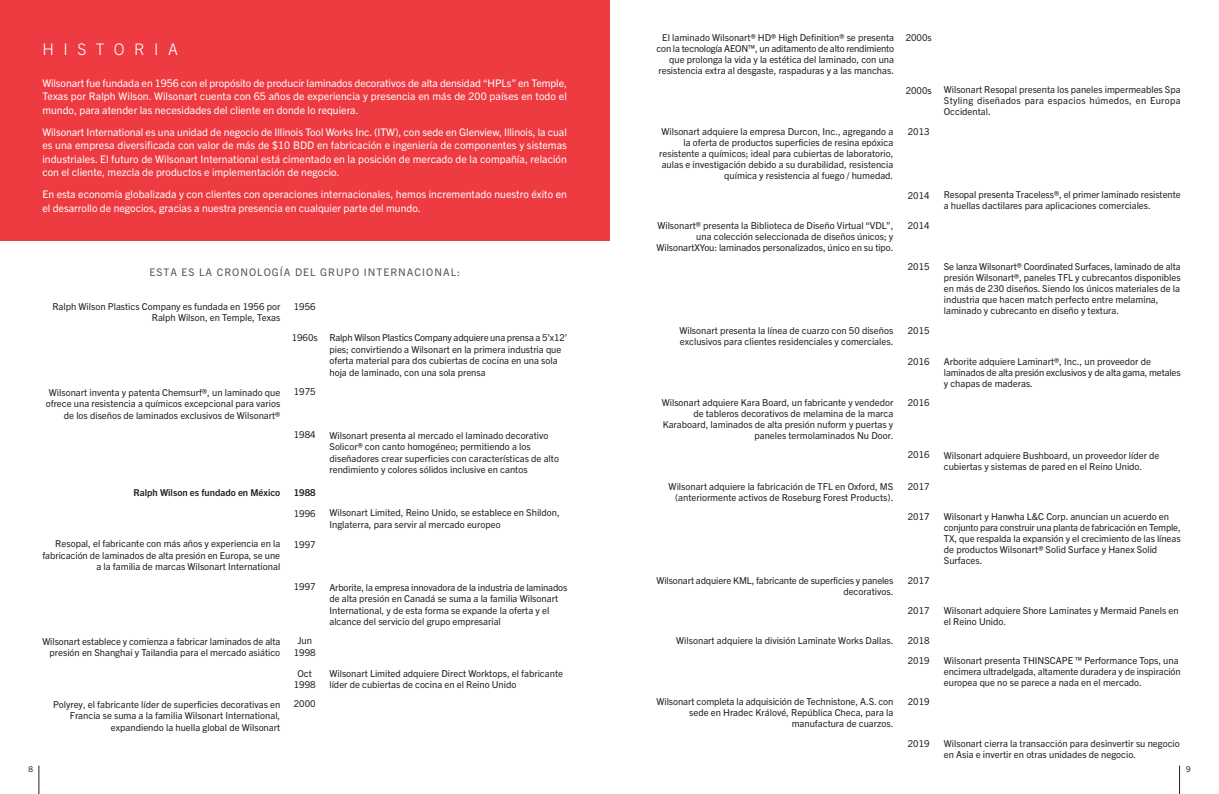
<style>
.page{position:relative;width:1219px;height:794px;background:#fff}
.page>*{position:absolute;margin:0;border:0;box-sizing:border-box;transform-origin:0 0}
.t1{font:300 16px "Trade Gothic Next LT Pro";letter-spacing:.6em;color:#fff}
.t2{font:10.5px/13.5px "Trade Gothic Next LT Pro";color:#fff;text-align:justify}
.t3{font:10.5px "Trade Gothic Next LT Pro";letter-spacing:.1em;color:#57585a}
.t4{font:9.5px/11px "Trade Gothic Next LT Pro";color:#231f20}
.t5{font:700 9.5px "Trade Gothic Next LT Pro";color:#231f20}
.t6{font:8px "Trade Gothic Next LT Pro";color:#231f20}
</style>
<div class="page">
<div style="left:0;top:0;width:609px;height:240px;background:#ee3a41"></div>
<svg style="left:1179px;top:765px;width:1px;height:29px"></svg>
<svg style="left:39px;top:765px;width:1px;height:29px"></svg>
<h1 class="t1" style="left:42px;top:43px;width:137px">HISTORIA</h1>
<p class="t2" style="left:42px;top:77px;width:526px">Wilsonart fue fundada en 1956 con el propósito de producir laminados decorativos de alta densidad “HPLs” en Temple, Texas por Ralph Wilson. Wilsonart cuenta con 65 años de experiencia y presencia en más de 200 países en todo el mundo, para atender las necesidades del cliente en donde lo requiera.</p>
<p class="t2" style="left:42px;top:126px;width:526px">Wilsonart International es una unidad de negocio de Illinois Tool Works Inc. (ITW), con sede en Glenview, Illinois, la cual es una empresa diversificada con valor de más de $10 BDD en fabricación e ingeniería de componentes y sistemas industriales. El futuro de Wilsonart International está cimentado en la posición de mercado de la compañía, relación con el cliente, mezcla de productos e implementación de negocio.</p>
<p class="t2" style="left:42px;top:189px;width:526px">En esta economía globalizada y con clientes con operaciones internacionales, hemos incrementado nuestro éxito en el desarrollo de negocios, gracias a nuestra presencia en cualquier parte del mundo.</p>
<p class="t3" style="left:149px;top:268px;width:312px">ESTA ES LA CRONOLOGÍA DEL GRUPO INTERNACIONAL:</p>
<p class="t4" style="left:52px;top:301px;width:229px;line-height:11.5px;text-align:right">Ralph Wilson Plastics Company es fundada en 1956 por<br>Ralph Wilson, en Temple, Texas</p>
<p class="t4" style="left:46px;top:387px;width:236px;line-height:11.5px;text-align:right">Wilsonart inventa y patenta Chemsurf®, un laminado que ofrece una resistencia a químicos excepcional para varios de los diseños de laminados exclusivos de Wilsonart®</p>
<p class="t5" style="left:134px;top:489px;width:148px">Ralph Wilson es fundado en México</p>
<p class="t4" style="left:42px;top:539px;width:239px;line-height:11.5px;text-align:right">Resopal, el fabricante con más años y experiencia en la fabricación de laminados de alta presión en Europa, se une a la familia de marcas Wilsonart International</p>
<p class="t4" style="left:42px;top:636px;width:239px;line-height:11.5px;text-align:right">Wilsonart establece y comienza a fabricar laminados de alta presión en Shanghai y Tailandia para el mercado asiático</p>
<p class="t4" style="left:53px;top:699px;width:229px;line-height:11.5px;text-align:right">Polyrey, el fabricante líder de superficies decorativas en<br>Francia se suma a la familia Wilsonart International, expandiendo la huella global de Wilsonart</p>
<p class="t4" style="left:294px;top:302px;width:23px">1956</p>
<p class="t4" style="left:292px;top:333px;width:28px">1960s</p>
<p class="t4" style="left:294px;top:387px;width:23px">1975</p>
<p class="t4" style="left:294px;top:430px;width:23px">1984</p>
<p class="t5" style="left:294px;top:489px;width:23px">1988</p>
<p class="t4" style="left:294px;top:509px;width:23px">1996</p>
<p class="t4" style="left:294px;top:539px;width:23px">1997</p>
<p class="t4" style="left:294px;top:582px;width:23px">1997</p>
<p class="t4" style="left:294px;top:636px;width:23px;line-height:11.5px;text-align:center">Jun<br>1998</p>
<p class="t4" style="left:294px;top:668px;width:23px;line-height:11.5px;text-align:center">Oct<br>1998</p>
<p class="t4" style="left:294px;top:699px;width:23px">2000</p>
<p class="t4" style="left:329px;top:333px;width:239px;line-height:11.5px">Ralph Wilson Plastics Company adquiere una prensa a 5’x12’ pies; convirtiendo a Wilsonart en la primera industria que oferta material para dos cubiertas de cocina en una sola hoja de laminado, con una sola prensa</p>
<p class="t4" style="left:329px;top:430px;width:231px;line-height:11.5px">Wilsonart presenta al mercado el laminado decorativo Solicor® con canto homogéneo; permitiendo a los diseñadores crear superficies con características de alto rendimiento y colores sólidos inclusive en cantos</p>
<p class="t4" style="left:329px;top:508px;width:232px;line-height:11.5px">Wilsonart Limited, Reino Unido, se establece en Shildon,<br>Inglaterra, para servir al mercado europeo</p>
<p class="t4" style="left:329px;top:582px;width:239px;line-height:11.5px">Arborite, la empresa innovadora de la industria de laminados de alta presión en Canadá se suma a la familia Wilsonart International, y de esta forma se expande la oferta y el alcance del servicio del grupo empresarial</p>
<p class="t4" style="left:329px;top:668px;width:235px;line-height:11.5px">Wilsonart Limited adquiere Direct Worktops, el fabricante líder de cubiertas de cocina en el Reino Unido</p>
<p class="t4" style="left:657px;top:33px;width:239px;text-align:right">El laminado Wilsonart® HD® High Definition® se presenta con la tecnología AEON™, un aditamento de alto rendimiento que prolonga la vida y la estética del laminado, con una resistencia extra al desgaste, raspaduras y a las manchas.</p>
<p class="t4" style="left:659px;top:127px;width:236px;text-align:right">Wilsonart adquiere la empresa Durcon, Inc., agregando a la oferta de productos superficies de resina epóxica resistente a químicos; ideal para cubiertas de laboratorio, aulas e investigación debido a su durabilidad, resistencia química y resistencia al fuego / humedad.</p>
<p class="t4" style="left:657px;top:221px;width:238px;text-align:right">Wilsonart® presenta la Biblioteca de Diseño Virtual “VDL”, una colección seleccionada de diseños únicos; y<br>WilsonartXYou: laminados personalizados, único en su tipo.</p>
<p class="t4" style="left:906px;top:33px;width:28px">2000s</p>
<p class="t4" style="left:906px;top:86px;width:28px">2000s</p>
<p class="t4" style="left:908px;top:127px;width:23px">2013</p>
<p class="t4" style="left:908px;top:191px;width:23px">2014</p>
<p class="t4" style="left:908px;top:221px;width:23px">2014</p>
<p class="t4" style="left:908px;top:262px;width:23px">2015</p>
<p class="t4" style="left:679px;top:325px;width:215px">Wilsonart presenta la línea de cuarzo con 50 diseños exclusivos para clientes residenciales y comerciales.</p>
<p class="t4" style="left:662px;top:398px;width:233px;text-align:right">Wilsonart adquiere Kara Board, un fabricante y vendedor de tableros decorativos de melamina de la marca Karaboard, laminados de alta presión nuform y puertas y paneles termolaminados Nu Door.</p>
<p class="t4" style="left:669px;top:481px;width:226px;text-align:right">Wilsonart adquiere la fabricación de TFL en Oxford, MS (anteriormente activos de Roseburg Forest Products).</p>
<p class="t4" style="left:908px;top:325px;width:23px">2015</p>
<p class="t4" style="left:908px;top:356px;width:23px">2016</p>
<p class="t4" style="left:908px;top:398px;width:23px">2016</p>
<p class="t4" style="left:908px;top:450px;width:23px">2016</p>
<p class="t4" style="left:908px;top:481px;width:23px">2017</p>
<p class="t4" style="left:908px;top:511px;width:23px">2017</p>
<p class="t4" style="left:657px;top:575px;width:238px;text-align:right">Wilsonart adquiere KML, fabricante de superficies y paneles decorativos.</p>
<p class="t4" style="left:676px;top:635px;width:219px">Wilsonart adquiere la división Laminate Works Dallas.</p>
<p class="t4" style="left:657px;top:697px;width:238px;text-align:right">Wilsonart completa la adquisición de Technistone, A.S. con sede en Hradec Králové, República Checa, para la manufactura de cuarzos.</p>
<p class="t4" style="left:908px;top:575px;width:23px">2017</p>
<p class="t4" style="left:908px;top:605px;width:23px">2017</p>
<p class="t4" style="left:908px;top:631px;width:23px;line-height:20.1px">2018<br>2019</p>
<p class="t4" style="left:908px;top:697px;width:23px">2019</p>
<p class="t4" style="left:908px;top:738px;width:23px">2019</p>
<p class="t4" style="left:944px;top:85px;width:238px;text-align:justify">Wilsonart Resopal presenta los paneles impermeables Spa Styling diseñados para espacios húmedos, en Europa Occidental.</p>
<p class="t4" style="left:944px;top:190px;width:238px">Resopal presenta Traceless®, el primer laminado resistente a huellas dactilares para aplicaciones comerciales.</p>
<p class="t4" style="left:944px;top:262px;width:238px">Se lanza Wilsonart® Coordinated Surfaces, laminado de alta presión Wilsonart®, paneles TFL y cubrecantos disponibles en más de 230 diseños. Siendo los únicos materiales de la industria que hacen match perfecto entre melamina, laminado y cubrecanto en diseño y textura.</p>
<p class="t4" style="left:944px;top:356px;width:238px">Arborite adquiere Laminart®, Inc., un proveedor de laminados de alta presión exclusivos y de alta gama, metales y chapas de maderas.</p>
<p class="t4" style="left:944px;top:450px;width:217px">Wilsonart adquiere Bushboard, un proveedor líder de cubiertas y sistemas de pared en el Reino Unido.</p>
<p class="t4" style="left:944px;top:511px;width:238px">Wilsonart y Hanwha L&amp;C Corp. anuncian un acuerdo en conjunto para construir una planta de fabricación en Temple, TX, que respalda la expansión y el crecimiento de las líneas de productos Wilsonart® Solid Surface y Hanex Solid Surfaces.</p>
<p class="t4" style="left:944px;top:605px;width:236px">Wilsonart adquiere Shore Laminates y Mermaid Panels en el Reino Unido.</p>
<p class="t4" style="left:944px;top:655px;width:238px">Wilsonart presenta THINSCAPE ™ Performance Tops, una encimera ultradelgada, altamente duradera y de inspiración europea que no se parece a nada en el mercado.</p>
<p class="t4" style="left:944px;top:738px;width:237px">Wilsonart cierra la transacción para desinvertir su negocio en Asia e invertir en otras unidades de negocio.</p>
<p class="t6" style="left:28px;top:766px;width:6px">8</p>
<p class="t6" style="left:1186px;top:766px;width:6px">9</p>
</div>
